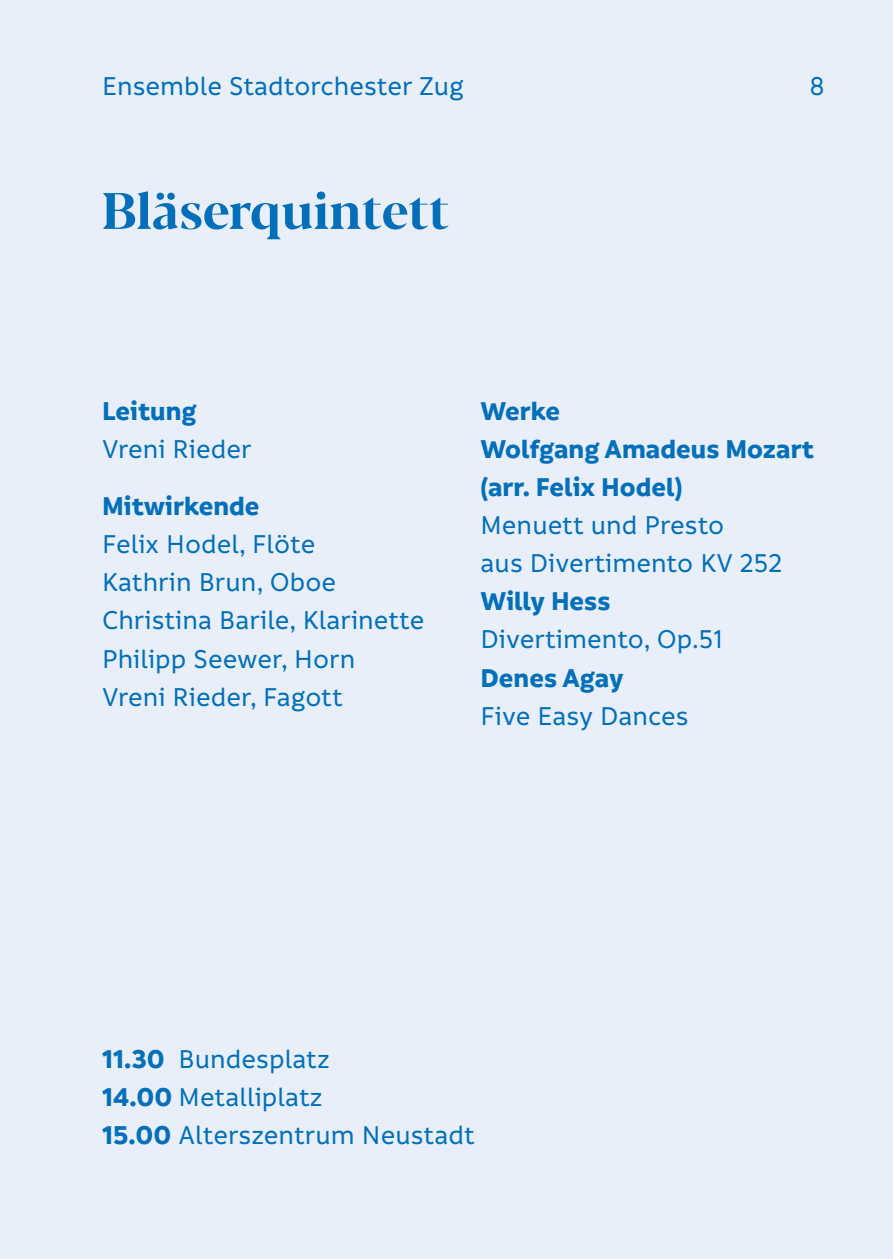
<style>
.page{position:relative;width:893px;height:1259px;background:#e9effa}
.page>*{position:absolute;margin:0;border:0;box-sizing:border-box;transform-origin:0 0}
.t1{font:700 51px "Blacker Display";color:#006fb9}
.t2{font:500 27.6px/38.1px "Informative";color:#006fb9}
.t3{font:700 27.6px/38.1px "Informative";color:#006fb9}
.s1{font-weight:700}
</style>
<div class="page">
<p class="t2" style="left:102px;top:68px;width:363px">Ensemble Stadtorchester Zug</p>
<h1 class="t1" style="left:102px;top:180px;width:349px">Bläserquintett</h1>
<p class="t2" style="left:810px;top:68px;width:17px">8</p>
<p class="t3" style="left:102px;top:392px;width:96px">Leitung</p>
<p class="t2" style="left:102px;top:430px;width:151px">Vreni Rieder</p>
<p class="t3" style="left:102px;top:488px;width:159px">Mitwirkende</p>
<p class="t2" style="left:102px;top:526px;width:324px">Felix Hodel, Flöte<br>Kathrin Brun, Oboe<br>Christina Barile, Klarinette<br>Philipp Seewer, Horn<br>Vreni Rieder, Fagott</p>
<p class="t3" style="left:480px;top:392px;width:335px">Werke<br>Wolfgang Amadeus Mozart (arr. Felix Hodel)</p>
<p class="t2" style="left:480px;top:507px;width:303px">Menuett und Presto<br>aus Divertimento KV 252</p>
<p class="t3" style="left:480px;top:583px;width:132px">Willy Hess</p>
<p class="t2" style="left:480px;top:621px;width:244px">Divertimento, Op.51</p>
<p class="t3" style="left:480px;top:659px;width:145px">Denes Agay</p>
<p class="t2" style="left:480px;top:697px;width:210px">Five Easy Dances</p>
<p class="t2" style="left:102px;top:1040px;width:374px"><span class="s1">11.30</span> Bundesplatz<br><span class="s1">14.00</span> Metalliplatz<br><span class="s1">15.00</span> Alterszentrum Neustadt</p>
</div>
